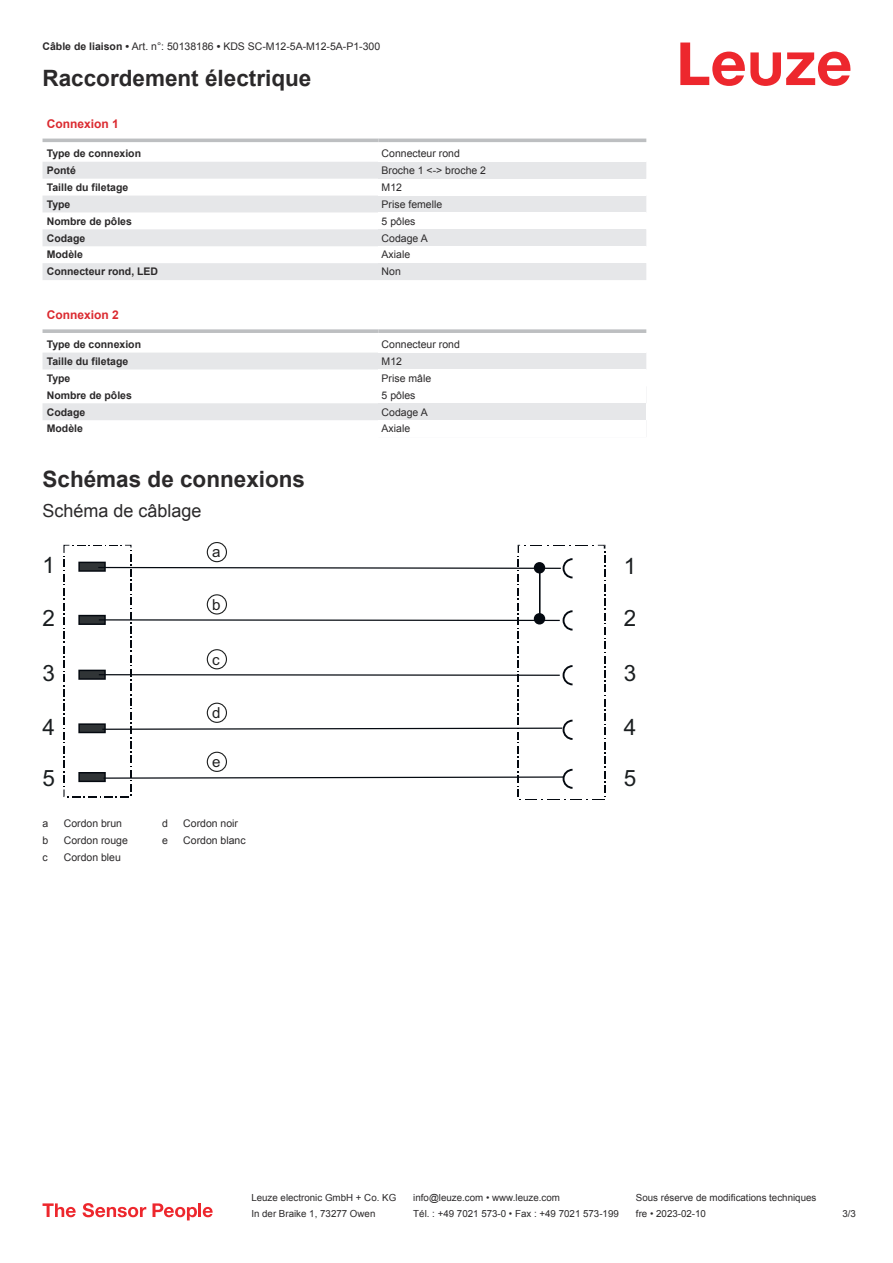
<style>
.page{position:relative;width:893px;height:1263px;background:#fff}
.page>*{position:absolute;margin:0;border:0;box-sizing:border-box;transform-origin:0 0}
.t1{font:700 22.5px "Arial";color:#2b292a}
.t2{font:22.5px "Arial";color:#1a1e20}
.t3{font:18px "Arial";color:#2b292a}
.t4{font:15.15px "Arial";color:#1f2020}
.t5{font:700 12px "Arial";color:#db2a30}
.t6{font:10.5px "Arial";color:#2b292a}
.t7{font:700 10.5px "Arial";color:#2b292a}
.t8{font:9.75px "Arial";color:#2b292a}
.s1{font-weight:700}
</style>
<div class="page">
<svg style="left:680px;top:43px;width:170px;height:43px"></svg>
<svg style="left:43px;top:138px;width:603px;height:1px"></svg>
<svg style="left:43px;top:162px;width:335px;height:118px;fill:#e6e7e9"></svg>
<hr style="left:43px;top:139px;width:335px;height:3px;background:#bdbfc1">
<hr style="left:378px;top:139px;width:268px;height:3px;background:#bdbfc1">
<div style="left:378px;top:162px;width:268px;height:17px;background:#e6e7e9"></div>
<div style="left:378px;top:196px;width:268px;height:16px;background:#e6e7e9"></div>
<div style="left:378px;top:229px;width:268px;height:17px;background:#e6e7e9"></div>
<div style="left:378px;top:263px;width:268px;height:17px;background:#e6e7e9"></div>
<svg style="left:43px;top:352px;width:335px;height:1px"></svg>
<svg style="left:43px;top:353px;width:335px;height:67px"></svg>
<svg style="left:43px;top:329px;width:335px;height:4px"></svg>
<svg style="left:378px;top:329px;width:268px;height:4px"></svg>
<div style="left:378px;top:353px;width:268px;height:16px;background:#e6e7e9"></div>
<div style="left:378px;top:403px;width:268px;height:17px;background:#e6e7e9"></div>
<svg style="left:43px;top:1203px;width:33px;height:14px"></svg>
<svg style="left:83px;top:1203px;width:63px;height:14px"></svg>
<svg style="left:153px;top:1203px;width:44px;height:17px"></svg>
<hr style="left:198px;top:1203px;width:3px;height:14px;background:#ed272d">
<svg style="left:203px;top:1207px;width:10px;height:10px"></svg>
<div style="left:207px;top:542px;width:20px;height:20px;border:1px solid #1e2020;border-radius:50%"></div>
<svg style="left:63px;top:545px;width:542px;height:255px"></svg>
<p class="t6" style="left:43px;top:43px;width:339px"><span class="s1">Câble de liaison •</span> Art. n°: 50138186 <span class="s1">•</span> KDS SC-M12-5A-M12-5A-P1-300</p>
<h1 class="t1" style="left:43px;top:70px;width:270px">Raccordement électrique</h1>
<p class="t5" style="left:47px;top:119px;width:74px">Connexion 1</p>
<p class="t7" style="left:47px;top:149px;width:96px">Type de connexion</p>
<p class="t6" style="left:382px;top:149px;width:80px">Connecteur rond</p>
<p class="t7" style="left:47px;top:166px;width:31px">Ponté</p>
<p class="t6" style="left:382px;top:166px;width:106px">Broche 1 &lt;-&gt; broche 2</p>
<p class="t7" style="left:47px;top:183px;width:83px">Taille du filetage</p>
<p class="t6" style="left:382px;top:183px;width:22px">M12</p>
<p class="t7" style="left:47px;top:200px;width:25px">Type</p>
<p class="t6" style="left:382px;top:200px;width:62px">Prise femelle</p>
<p class="t7" style="left:47px;top:217px;width:87px">Nombre de pôles</p>
<p class="t6" style="left:382px;top:217px;width:35px">5 pôles</p>
<p class="t7" style="left:47px;top:234px;width:40px">Codage</p>
<p class="t6" style="left:382px;top:234px;width:48px">Codage A</p>
<p class="t7" style="left:47px;top:251px;width:38px">Modèle</p>
<p class="t6" style="left:382px;top:251px;width:30px">Axiale</p>
<p class="t7" style="left:47px;top:268px;width:113px">Connecteur rond, LED</p>
<p class="t6" style="left:382px;top:268px;width:21px">Non</p>
<p class="t5" style="left:47px;top:310px;width:74px">Connexion 2</p>
<p class="t7" style="left:47px;top:340px;width:96px">Type de connexion</p>
<p class="t6" style="left:382px;top:340px;width:80px">Connecteur rond</p>
<p class="t7" style="left:47px;top:357px;width:83px">Taille du filetage</p>
<p class="t6" style="left:382px;top:357px;width:22px">M12</p>
<p class="t7" style="left:47px;top:374px;width:25px">Type</p>
<p class="t6" style="left:382px;top:374px;width:51px">Prise mâle</p>
<p class="t7" style="left:47px;top:391px;width:87px">Nombre de pôles</p>
<p class="t6" style="left:382px;top:391px;width:35px">5 pôles</p>
<p class="t7" style="left:47px;top:408px;width:40px">Codage</p>
<p class="t6" style="left:382px;top:408px;width:48px">Codage A</p>
<p class="t7" style="left:47px;top:425px;width:38px">Modèle</p>
<p class="t6" style="left:382px;top:425px;width:30px">Axiale</p>
<h1 class="t1" style="left:43px;top:471px;width:264px">Schémas de connexions</h1>
<h2 class="t3" style="left:43px;top:504px;width:161px">Schéma de câblage</h2>
<h1 class="t2" style="left:43px;top:552px;width:14px">1</h1>
<h1 class="t2" style="left:43px;top:605px;width:14px">2</h1>
<h1 class="t2" style="left:43px;top:660px;width:14px">3</h1>
<h1 class="t2" style="left:43px;top:714px;width:14px">4</h1>
<h1 class="t2" style="left:43px;top:765px;width:14px">5</h1>
<h3 class="t4" style="left:212px;top:543px;width:10px">a</h3>
<h3 class="t4" style="left:212px;top:596px;width:10px">b</h3>
<h3 class="t4" style="left:212px;top:650px;width:9px">c</h3>
<h3 class="t4" style="left:212px;top:704px;width:10px">d</h3>
<h3 class="t4" style="left:212px;top:753px;width:10px">e</h3>
<p class="t6" style="left:43px;top:819px;width:7px">a</p>
<p class="t6" style="left:64px;top:819px;width:60px">Cordon brun</p>
<p class="t6" style="left:43px;top:836px;width:7px">b</p>
<p class="t6" style="left:64px;top:836px;width:66px">Cordon rouge</p>
<p class="t6" style="left:43px;top:853px;width:7px">c</p>
<p class="t6" style="left:64px;top:853px;width:59px">Cordon bleu</p>
<p class="t6" style="left:162px;top:819px;width:7px">d</p>
<p class="t6" style="left:183px;top:819px;width:56px">Cordon noir</p>
<p class="t6" style="left:162px;top:836px;width:7px">e</p>
<p class="t6" style="left:183px;top:836px;width:64px">Cordon blanc</p>
<h1 class="t2" style="left:624px;top:553px;width:14px">1</h1>
<h1 class="t2" style="left:624px;top:605px;width:14px">2</h1>
<h1 class="t2" style="left:624px;top:660px;width:14px">3</h1>
<h1 class="t2" style="left:624px;top:714px;width:14px">4</h1>
<h1 class="t2" style="left:624px;top:765px;width:14px">5</h1>
<p class="t8" style="left:251px;top:1194px;width:146px">Leuze electronic GmbH + Co. KG</p>
<p class="t8" style="left:413px;top:1194px;width:148px">info@leuze.com • www.leuze.com</p>
<p class="t8" style="left:636px;top:1194px;width:182px">Sous réserve de modifications techniques</p>
<p class="t8" style="left:251px;top:1210px;width:126px">In der Braike 1, 73277 Owen</p>
<p class="t8" style="left:413px;top:1210px;width:207px">Tél. : +49 7021 573-0 • Fax : +49 7021 573-199</p>
<p class="t8" style="left:636px;top:1210px;width:72px">fre • 2023-02-10</p>
<p class="t8" style="left:842px;top:1210px;width:15px">3 /3</p>
</div>
